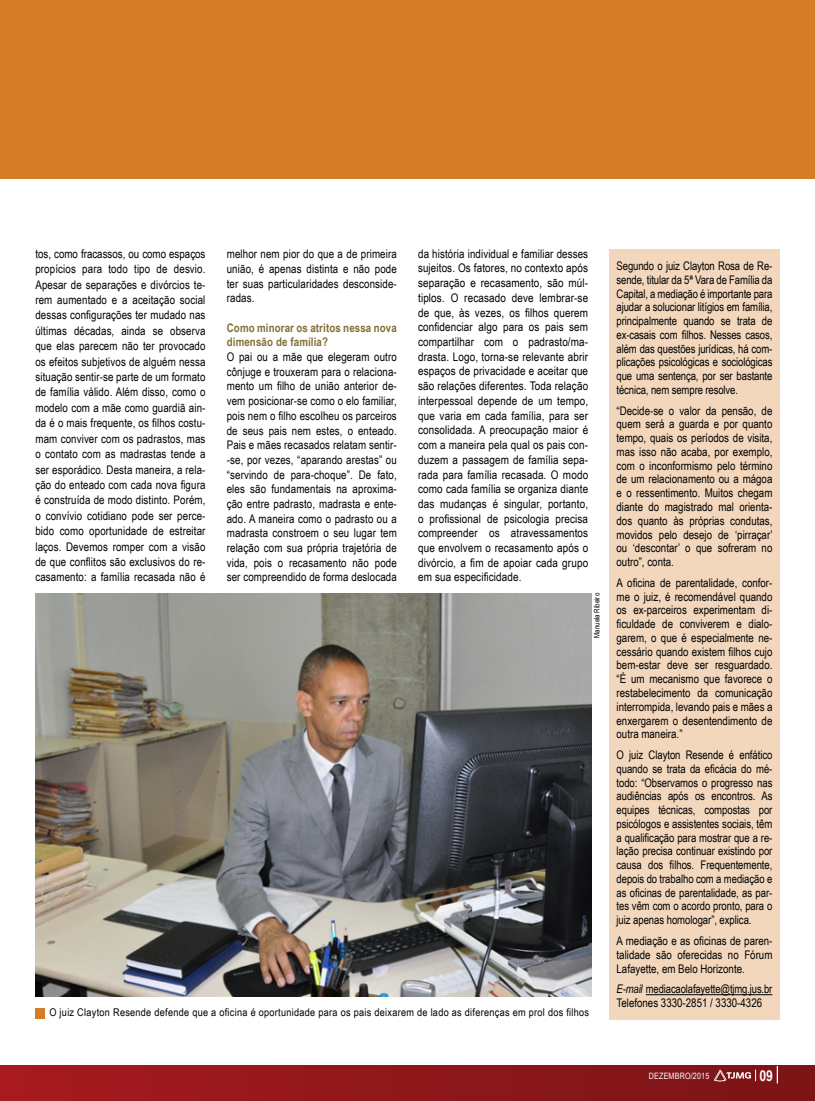
<style>
.page{position:relative;width:815px;height:1101px;background:#fff}
.page>*{position:absolute;margin:0;border:0;box-sizing:border-box;transform-origin:0 0}
.t1{font:700 15px "Arial Narrow";color:#fff}
.t2{font:11.88px/13.8px "Arial Narrow";color:#000;text-align:justify}
.t3{font:700 11.88px/14.6px "Arial Narrow";letter-spacing:.01em;color:#836f36}
.t4{font:10.62px "Arial Narrow";letter-spacing:.025em;color:#000;scale:1.05 1}
.t5{font:8.75px "Arial Narrow";letter-spacing:.02em;color:#fff}
.t6{font:7.5px "Arial Narrow";color:#000}
.s1{font-style:italic}
</style>
<div class="page">
<div style="left:0;top:0;width:815px;height:178px;background:#d57c27"></div>
<div style="left:35px;top:1007px;width:10px;height:10px;background:#d57c27"></div>
<div style="left:0;top:1064px;width:815px;height:36px;background:linear-gradient(to right,#a61a1f,#7a1416)"></div>
<img style="left:35px;top:593px;width:557px;height:403px">
<div style="left:609px;top:249px;width:171px;height:770px;background:#f2d7bc"></div>
<hr style="left:646px;top:994px;width:126px;height:1px;background:#000">
<svg style="left:714px;top:1069px;width:42px;height:12px"></svg>
<svg style="left:777px;top:1065px;width:1px;height:18px"></svg>
<p class="t2" style="left:35px;top:245px;width:172px;line-height:15.4px">tos, como fracassos, ou como espaços propícios para todo tipo de desvio.<br>Apesar de separações e divórcios te&shy;rem aumentado e a aceitação social dessas configurações ter mudado nas últimas décadas, ainda se observa que elas parecem não ter provocado os efeitos subjetivos de alguém nessa situação sentir-se parte de um formato de família válido. Além disso, como o modelo com a mãe como guardiã ain&shy;da é o mais frequente, os filhos costu&shy;mam conviver com os padrastos, mas o contato com as madrastas tende a ser esporádico. Desta maneira, a rela&shy;ção do enteado com cada nova figura é construída de modo distinto. Porém, o convívio cotidiano pode ser perce&shy;bido como oportunidade de estreitar laços. Devemos romper com a visão de que conflitos são exclusivos do re&shy;casamento: a família recasada não é</p>
<p class="t2" style="left:227px;top:245px;width:172px;line-height:14.9px">melhor nem pior do que a de primeira união, é apenas distinta e não pode ter suas particularidades desconside&shy;radas.</p>
<p class="t3" style="left:227px;top:319px;width:172px">Como minorar os atritos nessa nova dimensão de família?</p>
<p class="t2" style="left:227px;top:349px;width:172px;line-height:14.6px">O pai ou a mãe que elegeram outro cônjuge e trouxeram para o relaciona&shy;mento um filho de união anterior de&shy;vem posicionar-se como o elo familiar, pois nem o filho escolheu os parceiros de seus pais nem estes, o enteado.<br>Pais e mães recasados relatam sentir--se, por vezes, “aparando arestas” ou “servindo de para-choque”. De fato, eles são fundamentais na aproxima&shy;ção entre padrasto, madrasta e ente&shy;ado. A maneira como o padrasto ou a madrasta constroem o seu lugar tem relação com sua própria trajetória de vida, pois o recasamento não pode ser compreendido de forma deslocada</p>
<p class="t2" style="left:418px;top:245px;width:172px;line-height:14.8px">da história individual e familiar desses sujeitos. Os fatores, no contexto após separação e recasamento, são múl&shy;tiplos. O recasado deve lembrar-se de que, às vezes, os filhos querem confidenciar algo para os pais sem compartilhar com o padrasto/ma&shy;drasta. Logo, torna-se relevante abrir espaços de privacidade e aceitar que são relações diferentes. Toda relação interpessoal depende de um tempo, que varia em cada família, para ser consolidada. A preocupação maior é com a maneira pela qual os pais con&shy;duzem a passagem de família sepa&shy;rada para família recasada. O modo como cada família se organiza diante das mudanças é singular, portanto, o profissional de psicologia precisa compreender os atravessamentos que envolvem o recasamento após o divórcio, a fim de apoiar cada grupo em sua especificidade.</p>
<p class="t6" style="left:591px;top:637px;width:46px;rotate:-90deg">Manuela Ribeiro</p>
<p class="t4" style="left:49px;top:1004px;width:516px">O juiz Clayton Resende defende que a oficina é oportunidade para os pais deixarem de lado as diferenças em prol dos filhos</p>
<p class="t2" style="left:617px;top:258px;width:157px">Segundo o juiz Clayton Rosa de Re&shy;sende, titular da 5ª Vara de Família da Capital, a mediação é importante para ajudar a solucionar litígios em família, principalmente quando se trata de ex-casais com filhos. Nesses casos, além das questões jurídicas, há com&shy;plicações psicológicas e sociológicas que uma sentença, por ser bastante técnica, nem sempre resolve.</p>
<p class="t2" style="left:617px;top:403px;width:158px">“Decide-se o valor da pensão, de quem será a guarda e por quanto tempo, quais os períodos de visita, mas isso não acaba, por exemplo, com o inconformismo pelo término de um relacionamento ou a mágoa e o ressentimento. Muitos chegam diante do magistrado mal orienta&shy;dos quanto às próprias condutas, movidos pelo desejo de ‘pirraçar’ ou ‘descontar’ o que sofreram no outro”, conta.</p>
<p class="t2" style="left:617px;top:575px;width:157px">A oficina de parentalidade, confor&shy;me o juiz, é recomendável quando os ex-parceiros experimentam di&shy;ficuldade de conviverem e dialo&shy;garem, o que é especialmente ne&shy;cessário quando existem filhos cujo bem-estar deve ser resguardado. “É um mecanismo que favorece o restabelecimento da comunicação interrompida, levando pais e mães a enxergarem o desentendimento de outra maneira.”</p>
<p class="t2" style="left:617px;top:747px;width:157px">O juiz Clayton Resende é enfático quando se trata da eficácia do mé&shy;todo: “Observamos o progresso nas audiências após os encontros. As equipes técnicas, compostas por psicólogos e assistentes sociais, têm a qualificação para mostrar que a re&shy;lação precisa continuar existindo por causa dos filhos. Frequentemente, depois do trabalho com a mediação e as oficinas de parentalidade, as par&shy;tes vêm com o acordo pronto, para o juiz apenas homologar”, explica.</p>
<p class="t2" style="left:617px;top:933px;width:157px">A mediação e as oficinas de paren&shy;talidade são oferecidas no Fórum Lafayette, em Belo Horizonte.</p>
<p class="t2" style="left:617px;top:981px;width:157px"><span class="s1">E-mail</span> mediacaolafayette@tjmg.jus.br<br>Telefones 3330-2851 / 3330-4326</p>
<p class="t5" style="left:649px;top:1069px;width:62px">DEZEMBRO/2015</p>
<p class="t1" style="left:759px;top:1064px;width:15px">09</p>
</div>
